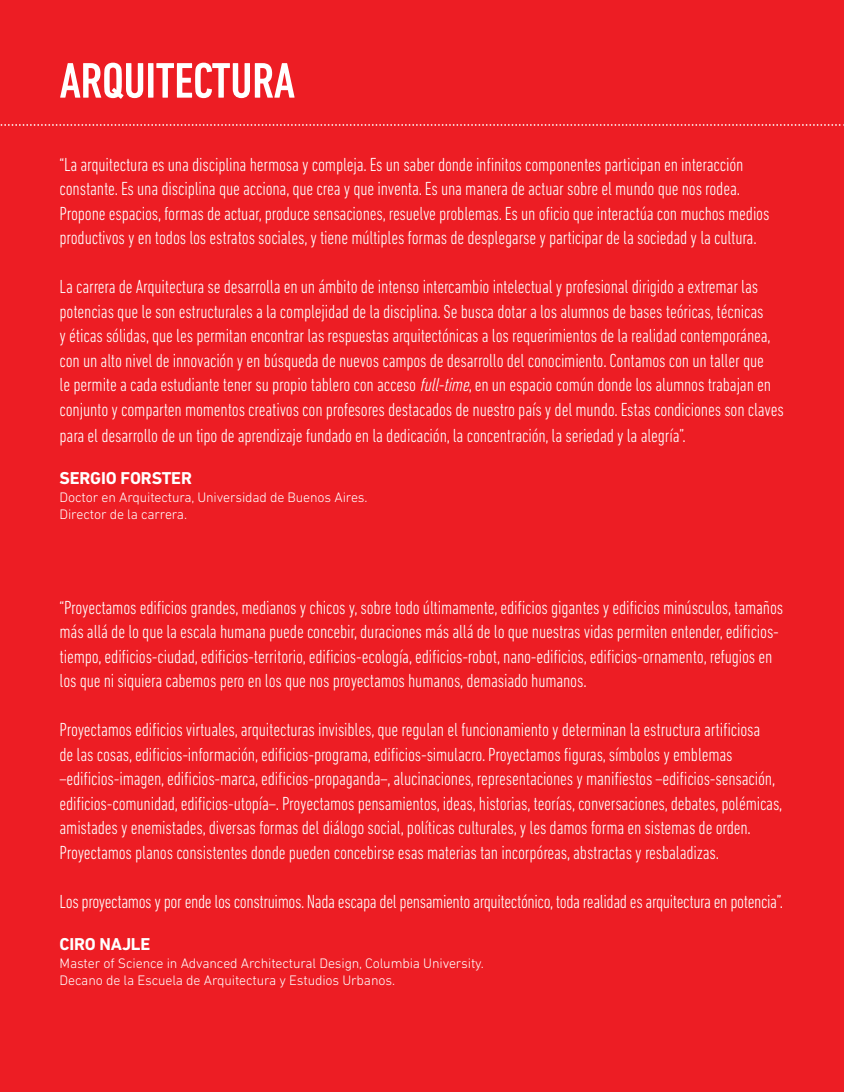
<style>
.page{position:relative;width:844px;height:1092px;background:#fff}
.page>*{position:absolute;margin:0;border:0;box-sizing:border-box;transform-origin:0 0}
.t1{font:500 condensed 50.75px "DIN Next LT Pro";letter-spacing:-.01em;color:#fff}
.t2{font:300 condensed 19.25px/24.5px "DIN Next LT Pro";letter-spacing:-.01em;color:#fff}
.t3{font:700 17.5px "DIN Next LT Pro";letter-spacing:-.01em;color:#fff}
.t4{font:300 14px/17.5px "DIN Next LT Pro";letter-spacing:-.01em;color:#fff}
.s1{font-style:italic}
</style>
<div class="page">
<div style="left:0;top:0;width:843px;height:1091px;background:#ed1d24"></div>
<svg style="left:0;top:124px;width:844px;height:2px"></svg>
<h1 class="t1" style="left:60px;top:52px;width:237px">ARQUITECTURA</h1>
<p class="t2" style="left:60px;top:152px;width:711px">“La arquitectura es una disciplina hermosa y compleja. Es un saber donde infinitos componentes participan en interacción constante. Es una disciplina que acciona, que crea y que inventa. Es una manera de actuar sobre el mundo que nos rodea.<br>Propone espacios, formas de actuar, produce sensaciones, resuelve problemas. Es un oficio que interactúa con muchos medios productivos y en todos los estratos sociales, y tiene múltiples formas de desplegarse y participar de la sociedad y la cultura.</p>
<p class="t2" style="left:60px;top:274px;width:725px">La carrera de Arquitectura se desarrolla en un ámbito de intenso intercambio intelectual y profesional dirigido a extremar las potencias que le son estructurales a la complejidad de la disciplina. Se busca dotar a los alumnos de bases teóricas, técnicas<br>y éticas sólidas, que les permitan encontrar las respuestas arquitectónicas a los requerimientos de la realidad contemporánea, con un alto nivel de innovación y en búsqueda de nuevos campos de desarrollo del conocimiento. Contamos con un taller que<br>le permite a cada estudiante tener su propio tablero con acceso <span class="s1">full-time</span>, en un espacio común donde los alumnos trabajan en conjunto y comparten momentos creativos con profesores destacados de nuestro país y del mundo. Estas condiciones son claves</p>
<p class="t2" style="left:60px;top:423px;width:627px">para el desarrollo de un tipo de aprendizaje fundado en la dedicación, la concentración, la seriedad y la alegría”.</p>
<p class="t3" style="left:60px;top:468px;width:134px">SERGIO FORSTER</p>
<p class="t4" style="left:60px;top:488px;width:309px">Doctor en Arquitectura, Universidad de Buenos Aires.<br>Director de la carrera.</p>
<p class="t2" style="left:60px;top:595px;width:725px">“Proyectamos edificios grandes, medianos y chicos y, sobre todo últimamente, edificios gigantes y edificios minúsculos, tamaños más allá de lo que la escala humana puede concebir, duraciones más allá de lo que nuestras vidas permiten entender, edificios&shy;tiempo, edificios-ciudad, edificios-territorio, edificios-ecología, edificios-robot, nano-edificios, edificios-ornamento, refugios en los que ni siquiera cabemos pero en los que nos proyectamos humanos, demasiado humanos.</p>
<p class="t2" style="left:60px;top:717px;width:724px">Proyectamos edificios virtuales, arquitecturas invisibles, que regulan el funcionamiento y determinan la estructura artificiosa<br>de las cosas, edificios-información, edificios-programa, edificios-simulacro. Proyectamos figuras, símbolos y emblemas –edificios-imagen, edificios-marca, edificios-propaganda–, alucinaciones, representaciones y manifiestos –edificios-sensación, edificios-comunidad, edificios-utopía–. Proyectamos pensamientos, ideas, historias, teorías, conversaciones, debates, polémicas, amistades y enemistades, diversas formas del diálogo social, políticas culturales, y les damos forma en sistemas de orden.<br>Proyectamos planos consistentes donde pueden concebirse esas materias tan incorpóreas, abstractas y resbaladizas.</p>
<p class="t2" style="left:60px;top:889px;width:724px">Los proyectamos y por ende los construimos. Nada escapa del pensamiento arquitectónico, toda realidad es arquitectura en potencia”.</p>
<p class="t3" style="left:60px;top:933px;width:92px">CIRO NAJLE</p>
<p class="t4" style="left:60px;top:953px;width:425px">Master of Science in Advanced Architectural Design, Columbia University.<br>Decano de la Escuela de Arquitectura y Estudios Urbanos.</p>
</div>
